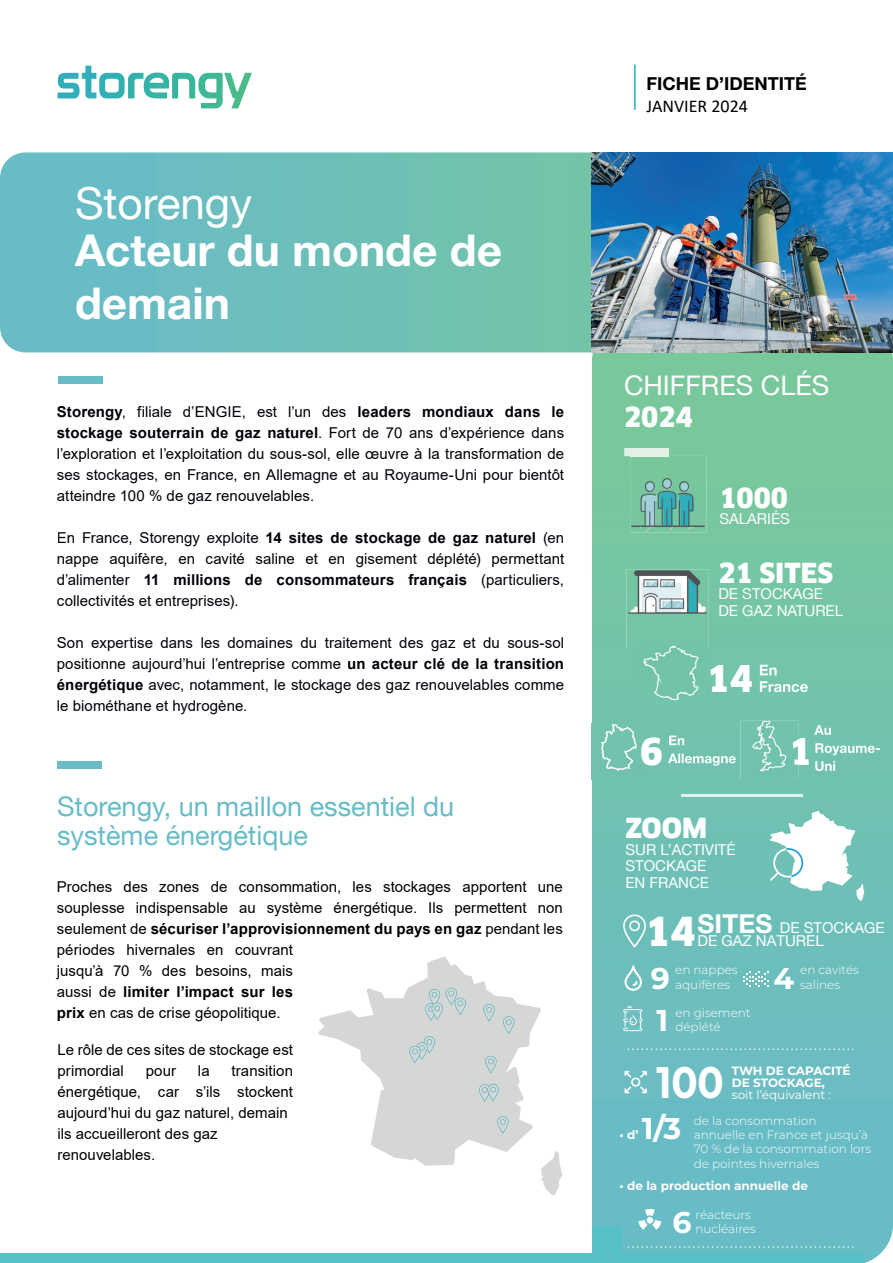
<style>
.page{position:relative;width:893px;height:1263px;background:#fff}
.page>*{position:absolute;margin:0;border:0;box-sizing:border-box;transform-origin:0 0}
.t1{font:700 44.1px/52.9px "Helvetica Neue";color:#fff}
.t2{font:44.1px "Helvetica Neue LT";color:#fff}
.t3{font:700 44.1px "Montserrat";color:#fff;scale:.88 1}
.t4{font:900 36px "Clan Pro";color:#fff}
.t5{font:700 30px "Montserrat";color:#fff}
.t6{font:27px/28.5px "Helvetica Neue LT";color:#67bcc5}
.t7{font:900 27px "Clan Pro";color:#fff}
.t8{font:27px "Helvetica Neue LT";color:#fff}
.t9{font:700 18px "Helvetica Neue";color:#000001}
.t10{font:18px "Calibri";color:#000001}
.t11{font:15px/21px "Arial";letter-spacing:.005em;color:#010209;text-align:justify}
.t12{font:15px/21px "Arial";letter-spacing:.005em;color:#000001}
.t13{font:15px/16.5px "Helvetica Neue LT";color:#fff}
.t14{font:700 15px/16.5px "Helvetica Neue";color:#fff}
.t15{font:700 13.5px/18px "Helvetica Neue";color:#fff}
.t16{font:300 12px/14.4px "Montserrat";color:#fff}
.t17{font:700 12px/12px "Montserrat";color:#fff}
.t18{font:12px "Montserrat";color:#fff}
.s1{font-weight:700}
.s2{font-family:"Helvetica Neue LT";font-weight:400;font-size:27px;color:#fff}
.s3{font-family:"Clan Pro";font-weight:900;font-size:39px}
.s4{font-family:"Helvetica Neue";font-weight:700;font-size:26.25px}
</style>
<div class="page">
<svg style="left:58px;top:66px;width:194px;height:42px"></svg>
<hr style="left:634px;top:65px;width:2px;height:45px;background:#2fafba">
<svg style="left:0;top:152px;width:592px;height:200px;background:#6dbfb9"></svg>
<svg style="left:592px;top:352px;width:301px;height:911px;background:#6fc1b1"></svg>
<div style="left:799px;top:737px;width:10px;height:27px;background:#71c2ae"></div>
<img style="left:592px;top:152px;width:301px;height:200px">
<svg style="left:625px;top:448px;width:44px;height:8px"></svg>
<div style="left:58px;top:377px;width:44px;height:7px;background:#67bcc5"></div>
<div style="left:57px;top:761px;width:45px;height:8px;background:#67bcc5"></div>
<img style="left:630px;top:456px;width:77px;height:76px">
<img style="left:630px;top:456px;width:39px;height:1px">
<img style="left:626px;top:570px;width:82px;height:78px">
<img style="left:638px;top:644px;width:66px;height:67px">
<div style="left:760px;top:665px;width:17px;height:10px;background:#73c4a9"></div>
<div style="left:760px;top:681px;width:48px;height:11px;background:#72c3aa"></div>
<img style="left:591px;top:724px;width:56px;height:56px">
<div style="left:669px;top:735px;width:16px;height:10px;background:#71c2ad"></div>
<div style="left:668px;top:753px;width:68px;height:13px;background:#70c2af"></div>
<div style="left:814px;top:725px;width:18px;height:10px;background:#71c2ad"></div>
<div style="left:815px;top:743px;width:65px;height:12px;background:#71c2ae"></div>
<div style="left:815px;top:761px;width:20px;height:10px;background:#70c1af"></div>
<img style="left:740px;top:721px;width:59px;height:58px">
<img style="left:793px;top:737px;width:6px;height:27px">
<svg style="left:318px;top:956px;width:223px;height:210px;fill:#d5d7d6"></svg>
<svg style="left:541px;top:1151px;width:21px;height:45px"></svg>
<svg style="left:770px;top:811px;width:94px;height:90px"></svg>
<hr style="left:681px;top:794px;width:121px;height:2px;background:#e0f0ec">
<img style="left:603px;top:904px;width:59px;height:58px">
<svg style="left:743px;top:971px;width:26px;height:15px"></svg>
<svg style="left:625px;top:965px;width:17px;height:26px"></svg>
<svg style="left:623px;top:1006px;width:20px;height:25px"></svg>
<svg style="left:638px;top:1208px;width:23px;height:22px"></svg>
<svg style="left:628px;top:1048px;width:229px;height:2px"></svg>
<svg style="left:628px;top:1246px;width:229px;height:2px"></svg>
<svg style="left:624px;top:1071px;width:23px;height:22px"></svg>
<div style="left:0;top:1253px;width:864px;height:10px;background:#55c0c8"></div>
<div style="left:592px;top:1225px;width:29px;height:38px;background:#55c0c8"></div>
<svg style="left:485px;top:1056px;width:12px;height:17px"></svg>
<svg style="left:503px;top:1016px;width:11px;height:18px"></svg>
<svg style="left:483px;top:1004px;width:12px;height:17px"></svg>
<svg style="left:425px;top:988px;width:41px;height:33px"></svg>
<svg style="left:409px;top:1036px;width:26px;height:27px"></svg>
<svg style="left:479px;top:1084px;width:20px;height:18px"></svg>
<svg style="left:497px;top:1116px;width:12px;height:18px"></svg>
<h1 class="t2" style="left:75px;top:177px;width:179px">Storengy</h1>
<h1 class="t1" style="left:75px;top:225px;width:428px">Acteur du monde de demain</h1>
<p class="t11" style="left:57px;top:401px;width:509px"><span class="s1">Storengy</span>, filiale d’ENGIE, est l’un des <span class="s1">leaders mondiaux dans le stockage souterrain de gaz naturel</span>. Fort de 70 ans d’expérience dans l’exploration et l’exploitation du sous-sol, elle œuvre à la transformation de ses stockages, en France, en Allemagne et au Royaume-Uni pour bientôt atteindre 100 % de gaz renouvelables.</p>
<p class="t11" style="left:57px;top:527px;width:509px">En France, Storengy exploite <span class="s1">14 sites de stockage de gaz naturel</span> (en nappe aquifère, en cavité saline et en gisement déplété) permettant d’alimenter <span class="s1">11 millions de consommateurs français</span> (particuliers, collectivités et entreprises).</p>
<p class="t11" style="left:57px;top:632px;width:509px">Son expertise dans les domaines du traitement des gaz et du sous-sol positionne aujourd’hui l’entreprise comme <span class="s1">un acteur clé de la transition énergétique</span> avec, notamment, le stockage des gaz renouvelables comme le biométhane et hydrogène.</p>
<h3 class="t6" style="left:57px;top:792px;width:399px">Storengy, un maillon essentiel du système énergétique</h3>
<p class="t12" style="left:57px;top:876px;width:508px">Proches des zones de consommation, les stockages apportent une souplesse indispensable au système énergétique. Ils permettent non seulement de <span class="s1">sécuriser l’approvisionnement du pays en gaz</span> pendant les périodes hivernales en couvrant<br>jusqu’à 70 % des besoins, mais<br>aussi de <span class="s1">limiter l’impact sur les<br>prix</span> en cas de crise géopolitique.</p>
<p class="t12" style="left:57px;top:1039px;width:237px">Le rôle de ces sites de stockage est primordial</p>
<p class="t12" style="left:57px;top:1060px;width:237px;text-indent:174px">transition énergétique, car s’ils stockent aujourd’hui du gaz naturel, demain ils accueilleront des gaz renouvelables.</p>
<p class="t12" style="left:146px;top:1060px;width:32px">pour</p>
<p class="t12" style="left:198px;top:1060px;width:13px">la</p>
<p class="t9" style="left:647px;top:70px;width:178px">FICHE D’IDENTITÉ<span class="s2">É</span></p>
<p class="t10" style="left:647px;top:94px;width:103px">JANVIER 2024</p>
<h3 class="t8" style="left:624px;top:369px;width:207px">CHIFFRES CLÉS</h3>
<h3 class="t7" style="left:624px;top:401px;width:70px">2024</h3>
<h3 class="t7" style="left:719px;top:482px;width:70px">1000</h3>
<p class="t13" style="left:719px;top:510px;width:72px">SALARIÉS</p>
<h3 class="t7" style="left:718px;top:557px;width:116px">21 SITES</h3>
<p class="t13" style="left:718px;top:585px;width:126px">DE STOCKAGE<br>DE GAZ NATUREL</p>
<h2 class="t4" style="left:707px;top:657px;width:47px">14</h2>
<p class="t14" style="left:759px;top:662px;width:51px">En<br>France</p>
<p class="t15" style="left:814px;top:721px;width:68px">Au<br>Royaume-<br>Uni</p>
<h2 class="t4" style="left:640px;top:730px;width:24px">6</h2>
<p class="t15" style="left:668px;top:732px;width:69px">En<br>Allemagne</p>
<h2 class="t4" style="left:789px;top:730px;width:24px">1</h2>
<h3 class="t7" style="left:625px;top:812px;width:83px">ZOOM</h3>
<p class="t13" style="left:625px;top:841px;width:112px">SUR L’ACTIVITÉ<br>STOCKAGE<br>EN FRANCE</p>
<p class="t13" style="left:646px;top:920px;width:241px;line-height:13.5px;text-align:center"><span class="s3">14</span> <span class="s4">SITES</span> DE STOCKAGE<br>DE GAZ NATUREL</p>
<h3 class="t5" style="left:651px;top:956px;width:21px">9</h3>
<p class="t16" style="left:675px;top:962px;width:64px">en nappes</p>
<p class="t16" style="left:675px;top:977px;width:56px">aquifères</p>
<h3 class="t5" style="left:773px;top:956px;width:22px">4</h3>
<p class="t16" style="left:800px;top:962px;width:60px">en cavités</p>
<p class="t16" style="left:800px;top:977px;width:41px">salines</p>
<h3 class="t5" style="left:656px;top:999px;width:13px">1</h3>
<p class="t16" style="left:675px;top:1005px;width:77px">en gisement déplété</p>
<h1 class="t3" style="left:656px;top:1050px;width:78px">100</h1>
<p class="t17" style="left:732px;top:1064px;width:120px">TWH DE CAPACITÉ<br>DE STOCKAGE,</p>
<p class="t18" style="left:732px;top:1086px;width:101px">soit l’équivalent :</p>
<h3 class="t5" style="left:642px;top:1107px;width:41px">1/3</h3>
<p class="t16" style="left:694px;top:1113px;width:179px">de la consommation annuelle en France et jusqu’à<br>70 % de la consommation lors de pointes hivernales</p>
<p class="t17" style="left:619px;top:1179px;width:190px">• de la production annuelle de</p>
<p class="t16" style="left:695px;top:1207px;width:62px">réacteurs nucléaires</p>
<p class="t17" style="left:619px;top:1128px;width:21px">• d’</p>
<h3 class="t5" style="left:672px;top:1201px;width:21px">6</h3>
</div>
